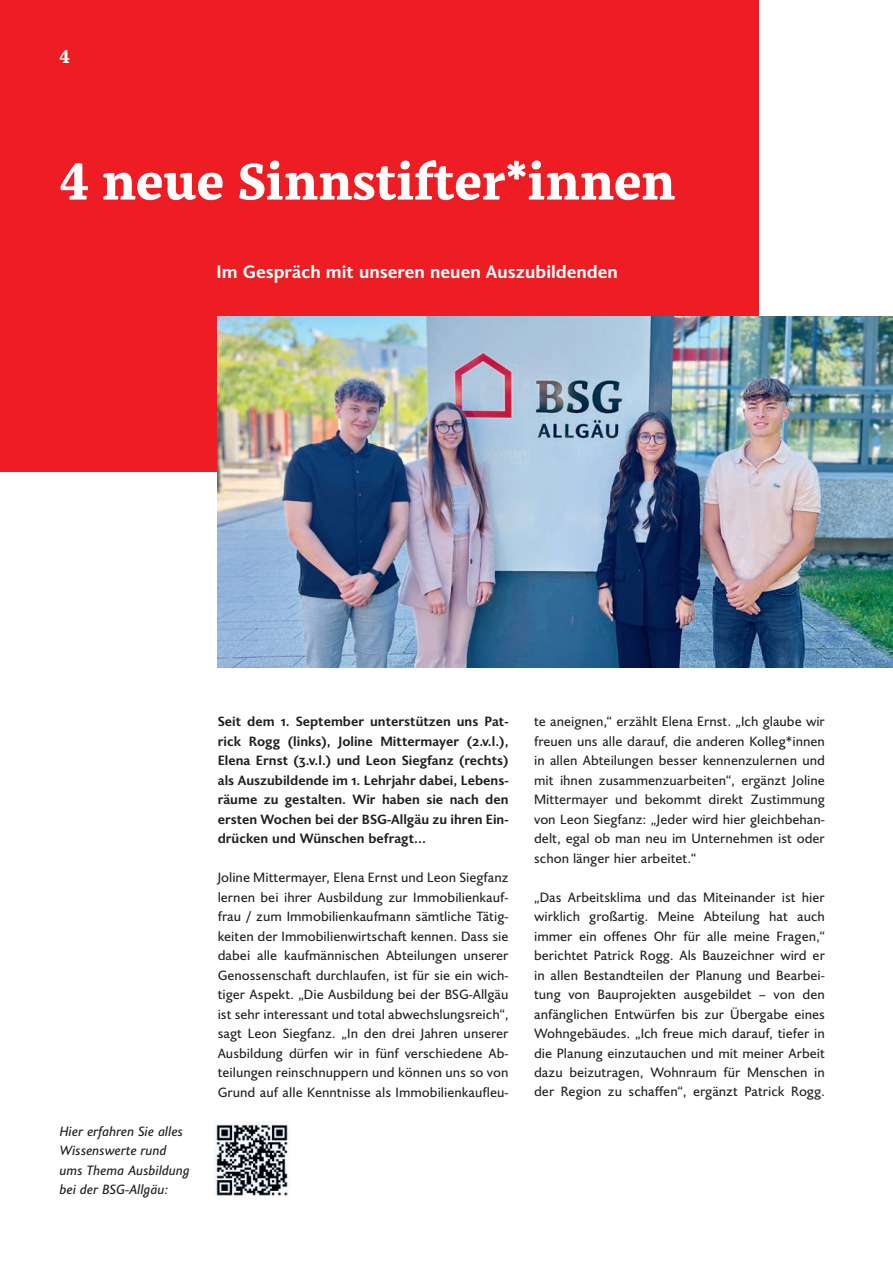
<style>
.page{position:relative;width:893px;height:1263px;background:#fff}
.page>*{position:absolute;margin:0;border:0;box-sizing:border-box;transform-origin:0 0}
.t1{font:800 51px "Alkes";color:#fff}
.t2{font:700 18px "Joanna Sans Nova";color:#fff}
.t3{font:800 18px "Alkes";color:#fff}
.t4{font:13.5px/19.5px "Joanna Sans Nova";color:#231f20;text-align:justify}
.t5{font:700 13.5px/19.5px "Joanna Sans Nova";color:#231f20;text-align:justify}
.t6{font:italic 13.5px/19.5px "Joanna Sans Nova";color:#231f20}
</style>
<div class="page">
<div style="left:0;top:0;width:759px;height:472px;background:#ee1d23"></div>
<img style="left:218px;top:317px;width:675px;height:351px">
<img style="left:213px;top:1122px;width:76px;height:76px">
<h2 class="t3" style="left:60px;top:45px;width:12px">4</h2>
<h1 class="t1" style="left:60px;top:148px;width:617px">4 neue Sinnstifter*innen</h1>
<h2 class="t2" style="left:217px;top:258px;width:403px">Im Gespräch mit unseren neuen Auszubildenden</h2>
<p class="t6" style="left:60px;top:1121px;width:132px">Hier erfahren Sie alles<br>Wissenswerte rund ums Thema Ausbildung bei der BSG-Allgäu:</p>
<p class="t5" style="left:218px;top:711px;width:292px">Seit dem 1. September unterstützen uns Pat&shy;rick Rogg (links), Joline Mittermayer (2.v.l.), Elena Ernst (3.v.l.) und Leon Siegfanz (rechts) als Auszubildende im 1. Lehrjahr dabei, Lebens&shy;räume zu gestalten. Wir haben sie nach den ersten Wochen bei der BSG-Allgäu zu ihren Ein&shy;drücken und Wünschen befragt...</p>
<p class="t4" style="left:218px;top:867px;width:292px">Joline Mittermayer, Elena Ernst und Leon Siegfanz lernen bei ihrer Ausbildung zur Immobilienkauf&shy;frau / zum Immobilienkaufmann sämtliche Tätig&shy;keiten der Immobilienwirtschaft kennen. Dass sie dabei alle kaufmännischen Abteilungen unserer Genossenschaft durchlaufen, ist für sie ein wich&shy;tiger Aspekt. „Die Ausbildung bei der BSG-Allgäu ist sehr interessant und total abwechslungsreich“, sagt Leon Siegfanz. „In den drei Jahren unserer Ausbildung dürfen wir in fünf verschiedene Ab&shy;teilungen reinschnuppern und können uns so von Grund auf alle Kenntnisse als Immobilienkaufleu-</p>
<p class="t4" style="left:534px;top:711px;width:292px">te aneignen,“ erzählt Elena Ernst. „Ich glaube wir freuen uns alle darauf, die anderen Kolleg*innen in allen Abteilungen besser kennenzulernen und mit ihnen zusammenzuarbeiten“, ergänzt Joline Mittermayer und bekommt direkt Zustimmung von Leon Siegfanz: „Jeder wird hier gleichbehan&shy;delt, egal ob man neu im Unternehmen ist oder schon länger hier arbeitet.“</p>
<p class="t4" style="left:534px;top:886px;width:292px">„Das Arbeitsklima und das Miteinander ist hier wirklich großartig. Meine Abteilung hat auch immer ein offenes Ohr für alle meine Fragen,“ berichtet Patrick Rogg. Als Bauzeichner wird er in allen Bestandteilen der Planung und Bearbei&shy;tung von Bauprojekten ausgebildet – von den anfänglichen Entwürfen bis zur Übergabe eines Wohngebäudes. „Ich freue mich darauf, tiefer in die Planung einzutauchen und mit meiner Arbeit dazu beizutragen, Wohnraum für Menschen in der Region zu schaffen“, ergänzt Patrick Rogg.</p>
</div>
